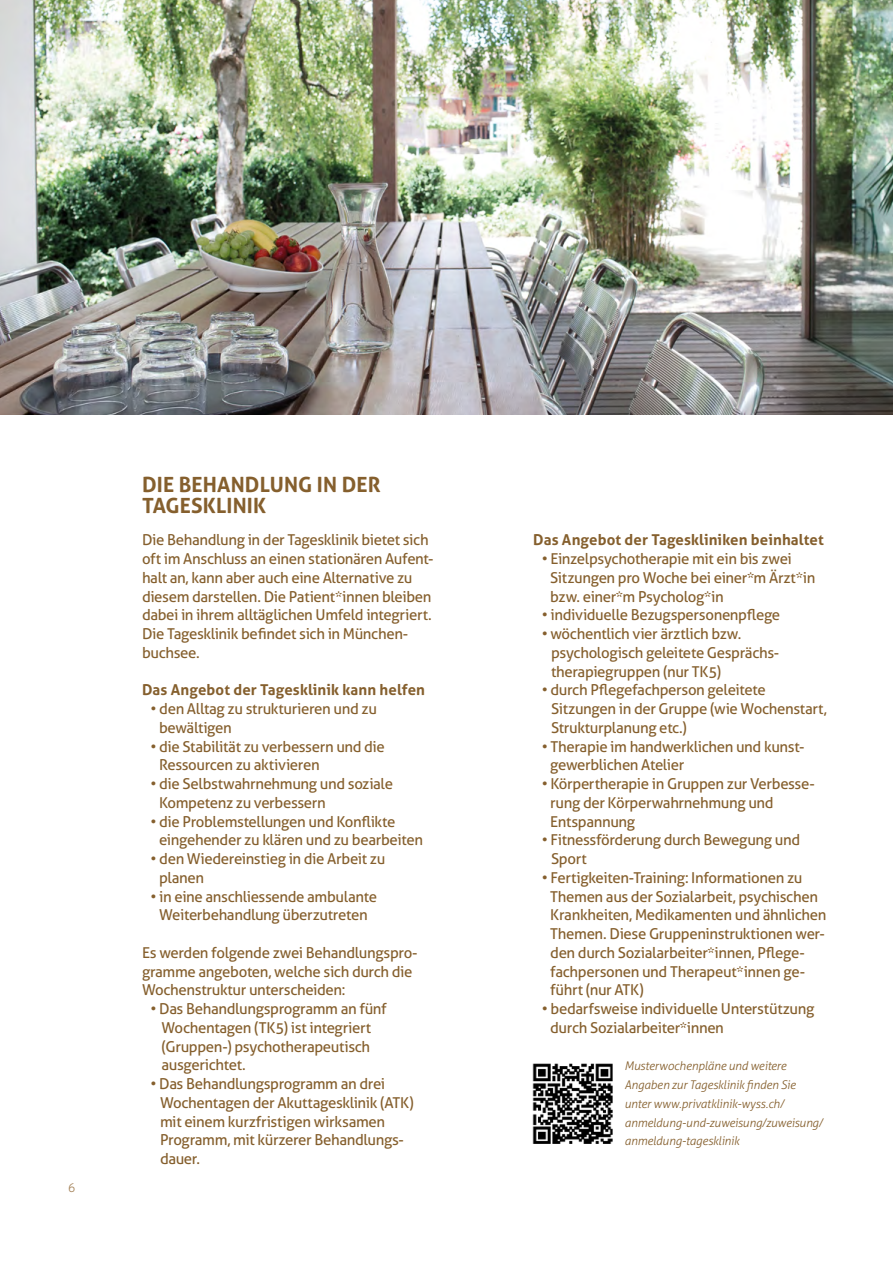
<style>
.page{position:relative;width:893px;height:1263px;background:#fff}
.page>*{position:absolute;margin:0;border:0;box-sizing:border-box;transform-origin:0 0}
.t1{font:700 21px/21px "Aller";letter-spacing:.005em;color:#855f2d}
.t2{font:15px/18.8px "Aller";letter-spacing:-.025em;color:#855f2d}
.t3{font:700 15px "Aller";letter-spacing:.005em;color:#855f2d}
.t4{font:italic 300 12px/18.8px "Aller";letter-spacing:-.015em;color:#855f2d}
.t5{font:300 12px "Aller";color:#a38157}
</style>
<div class="page">
<img style="left:0;top:0;width:893px;height:414px">
<img style="left:532px;top:1063px;width:81px;height:81px">
<p class="t5" style="left:68px;top:1180px;width:9px">6</p>
<h1 class="t1" style="left:142px;top:474px;width:240px">DIE BEHANDLUNG IN DER<br>TAGESKLINIK</h1>
<p class="t2" style="left:142px;top:531px;width:293px">Die Behandlung in der Tagesklinik bietet sich oft im Anschluss an einen stationären Aufent&shy;halt an, kann aber auch eine Alternative zu diesem darstellen. Die Patient*innen bleiben dabei in ihrem alltäglichen Umfeld integriert.<br>Die Tagesklinik befindet sich in München&shy;buchsee.</p>
<p class="t3" style="left:142px;top:681px;width:285px">Das Angebot der Tagesklinik kann helfen</p>
<p class="t2" style="left:159px;top:699px;width:219px;text-indent:-9px">• den Alltag zu strukturieren und zu bewältigen</p>
<p class="t2" style="left:159px;top:737px;width:227px;text-indent:-9px">• die Stabilität zu verbessern und die<br>Ressourcen zu aktivieren</p>
<p class="t2" style="left:159px;top:774px;width:236px;text-indent:-9px">• die Selbstwahrnehmung und soziale<br>Kompetenz zu verbessern</p>
<p class="t2" style="left:159px;top:812px;width:265px;text-indent:-9px">• die Problemstellungen und Konflikte eingehender zu klären und zu bearbeiten</p>
<p class="t2" style="left:159px;top:849px;width:228px;text-indent:-9px">• den Wiedereinstieg in die Arbeit zu planen</p>
<p class="t2" style="left:151px;top:887px;width:228px;text-align:center">• in eine anschliessende ambulante<br>Weiterbehandlung überzutreten</p>
<p class="t2" style="left:142px;top:943px;width:277px">Es werden folgende zwei Behandlungspro&shy;gramme angeboten, welche sich durch die<br>Wochenstruktur unterscheiden:</p>
<p class="t2" style="left:162px;top:999px;width:227px;text-indent:-11px">• Das Behandlungsprogramm an fünf<br>Wochentagen (TK5) ist integriert (Gruppen-) psychotherapeutisch ausgerichtet.</p>
<p class="t2" style="left:160px;top:1074px;width:255px;text-indent:-9px">• Das Behandlungsprogramm an drei<br>Wochentagen der Akuttagesklinik (ATK) mit einem kurzfristigen wirksamen<br>Programm, mit kürzerer Behandlungs&shy;dauer.</p>
<p class="t3" style="left:533px;top:531px;width:292px">Das Angebot der Tageskliniken beinhaltet</p>
<p class="t2" style="left:550px;top:549px;width:267px;text-indent:-9px">• Einzelpsychotherapie mit ein bis zwei<br>Sitzungen pro Woche bei einer*m Ärzt*in bzw. einer*m Psycholog*in</p>
<p class="t2" style="left:542px;top:606px;width:240px">• individuelle Bezugspersonenpflege</p>
<p class="t2" style="left:551px;top:624px;width:230px;text-indent:-9px">• wöchentlich vier ärztlich bzw. psychologisch geleitete Gesprächs&shy;therapiegruppen (nur TK5)</p>
<p class="t2" style="left:551px;top:681px;width:277px;text-indent:-9px">• durch Pflegefachperson geleitete<br>Sitzungen in der Gruppe (wie Wochenstart,<br>Strukturplanung etc.)</p>
<p class="t2" style="left:550px;top:737px;width:256px;text-indent:-9px">• Therapie im handwerklichen und kunst&shy;gewerblichen Atelier</p>
<p class="t2" style="left:550px;top:774px;width:266px;text-indent:-9px">• Körpertherapie in Gruppen zur Verbesse&shy;rung der Körperwahrnehmung und<br>Entspannung</p>
<p class="t2" style="left:551px;top:831px;width:251px;text-indent:-9px">• Fitnessförderung durch Bewegung und<br>Sport</p>
<p class="t2" style="left:550px;top:868px;width:278px;text-indent:-9px">• Fertigkeiten-Training: Informationen zu Themen aus der Sozialarbeit, psychischen Krankheiten, Medikamenten und ähnlichen Themen. Diese Gruppeninstruktionen wer&shy;den durch Sozialarbeiter*innen, Pflege&shy;fachpersonen und Therapeut*innen ge&shy;führt (nur ATK)</p>
<p class="t2" style="left:550px;top:999px;width:266px;text-indent:-9px">• bedarfsweise individuelle Unterstützung durch Sozialarbeiter*innen</p>
<p class="t4" style="left:624px;top:1057px;width:200px">Musterwochenpläne und weitere Angaben zur Tagesklinik finden Sie unter www.privatklinik-wyss.ch/ anmeldung-und-zuweisung/zuweisung/ anmeldung-tagesklinik</p>
</div>
